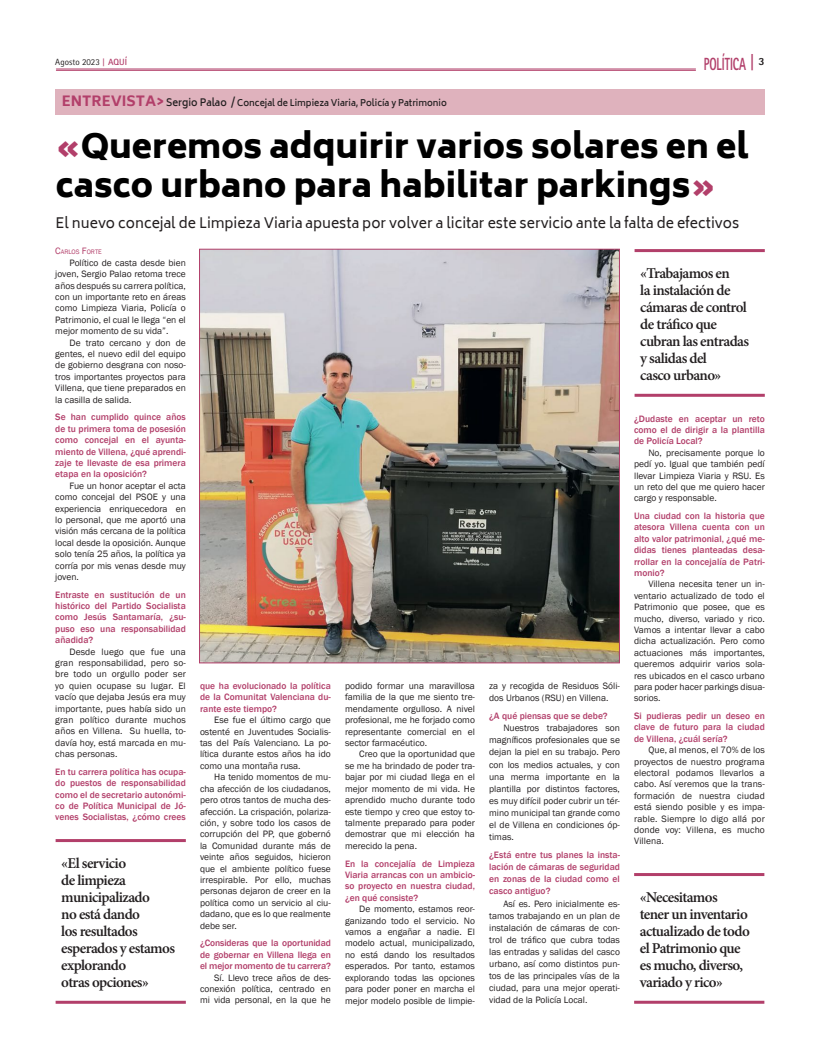
<style>
.page{position:relative;width:820px;height:1049px;background:#fff}
.page>*{position:absolute;margin:0;border:0;box-sizing:border-box;transform-origin:0 0}
.t1{font:900 33px/39.6px "Biryani";color:#000}
.t2{font:800 17.6px "Rotis Sans Serif Std";color:#b23f6a;scale:.64 1}
.t3{font:600 15px/17px "Minion Pro";letter-spacing:-.04em;color:#231f20}
.t4{font:14px "Biryani";color:#231f20}
.t5{font:9.5px/11.4px "Franklin Gothic";color:#231f20;text-align:justify}
.t6{font:500 9.5px/11.4px "Franklin Gothic";color:#b23f6a;text-align:justify}
.t7{font:600 9px "Biryani";color:#231f20}
.t8{font:9px "Rotis Sans Serif Std";color:#231f20}
.t9{font:6.7px "Franklin Gothic";color:#b23f6a}
.s1{font-family:"Rotis Serif Std";font-weight:700;color:#b23f6a}
.s2{font-weight:700;color:#b23f6a}
.s3{font-size:18.2px}
.s4{font-weight:800;font-size:14px;color:#b23f6a}
.s5{font-size:10px}
.s6{color:#b23f6a}
.s7{font-size:9.5px}
</style>
<div class="page">
<img style="left:201px;top:251px;width:416px;height:410px">
<hr style="left:56px;top:839px;width:130px;height:3px;background:#b23f6a">
<hr style="left:56px;top:1001px;width:130px;height:3px;background:#b23f6a">
<hr style="left:634px;top:249px;width:130px;height:3px;background:#b23f6a">
<hr style="left:634px;top:394px;width:130px;height:3px;background:#b23f6a">
<hr style="left:634px;top:873px;width:130px;height:3px;background:#b23f6a">
<hr style="left:634px;top:1001px;width:130px;height:3px;background:#b23f6a">
<hr style="left:56px;top:68px;width:639px;height:1px;background:#b23f6a">
<hr style="left:56px;top:70px;width:639px;height:1px;background:#b23f6a">
<div style="left:55px;top:89px;width:709px;height:26px;background:#dfb2bd"></div>
<p class="t8" style="left:55px;top:56px;width:73px">Agosto 2023 <span class="s1">|</span> <span class="s2">AQUÍ</span></p>
<h2 class="t2" style="left:703px;top:53px;width:97px">POLÍTICA <span class="s3">|</span> <sup>3</sup></h2>
<p class="t7" style="left:62px;top:98px;width:386px"><span class="s4">ENTREVISTA&gt;</span> <span class="s5">Sergio Palao /</span> Concejal de Limpieza Viaria, Policía y Patrimonio</p>
<h1 class="t1" style="left:56px;top:126px;width:694px"><span class="s6">«</span>Queremos adquirir varios solares en el casco urbano para habilitar parkings<span class="s6">»</span></h1>
<h3 class="t4" style="left:55px;top:215px;width:685px">El nuevo concejal de Limpieza Viaria apuesta por volver a licitar este servicio ante la falta de efectivos</h3>
<p class="t9" style="left:55px;top:248px;width:48px"><span class="s7">C</span>ARLOS <span class="s7">F</span>ORTE</p>
<p class="t5" style="left:55px;top:257px;width:132px;text-indent:14px">Político de casta desde bien joven, Sergio Palao retoma trece años después su carrera política, con un importante reto en áreas como Limpieza Viaria, Policía o Patrimonio, el cual le llega “en el mejor momento de su vida”.</p>
<p class="t5" style="left:55px;top:337px;width:132px;text-indent:14px">De trato cercano y don de gentes, el nuevo edil del equipo de gobierno desgrana con noso&shy;tros importantes proyectos para Villena, que tiene preparados en la casilla de salida.</p>
<p class="t6" style="left:55px;top:411px;width:132px">Se han cumplido quince años de tu primera toma de posesión como concejal en el ayunta&shy;miento de Villena, ¿qué aprendi&shy;zaje te llevaste de esa primera etapa en la oposición?</p>
<p class="t5" style="left:55px;top:480px;width:132px;text-indent:14px">Fue un honor aceptar el acta como concejal del PSOE y una experiencia enriquecedora en lo personal, que me aportó una visión más cercana de la política local desde la oposición. Aunque solo tenía 25 años, la política ya corría por mis venas desde muy joven.</p>
<p class="t6" style="left:55px;top:589px;width:132px">Entraste en sustitución de un histórico del Partido Socialista como Jesús Santamaría, ¿su&shy;puso eso una responsabilidad añadida?</p>
<p class="t5" style="left:55px;top:646px;width:132px;text-indent:14px">Desde luego que fue una gran responsabilidad, pero so&shy;bre todo un orgullo poder ser yo quien ocupase su lugar. El vacío que dejaba Jesús era muy importante, pues había sido un gran político durante muchos años en Villena. Su huella, to&shy;davía hoy, está marcada en mu&shy;chas personas.</p>
<p class="t6" style="left:55px;top:766px;width:132px">En tu carrera política has ocupa&shy;do puestos de responsabilidad como el de secretario autonómi&shy;co de Política Municipal de Jó&shy;venes Socialistas, ¿cómo crees</p>
<h3 class="t3" style="left:61px;top:854px;width:115px">«El servicio<br>de limpieza municipalizado<br>no está dando<br>los resultados esperados y estamos explorando<br>otras opciones»</h3>
<p class="t6" style="left:200px;top:680px;width:132px">que ha evolucionado la política de la Comunitat Valenciana du&shy;rante este tiempo?</p>
<p class="t5" style="left:200px;top:714px;width:132px;text-indent:14px">Ese fue el último cargo que ostenté en Juventudes Socialis&shy;tas del País Valenciano. La po&shy;lítica durante estos años ha ido como una montaña rusa.</p>
<p class="t5" style="left:200px;top:771px;width:132px;text-indent:14px">Ha tenido momentos de mu&shy;cha afección de los ciudadanos, pero otros tantos de mucha des&shy;afección. La crispación, polariza&shy;ción, y sobre todo los casos de corrupción del PP, que gobernó la Comunidad durante más de veinte años seguidos, hicieron que el ambiente político fuese irrespirable. Por ello, muchas personas dejaron de creer en la política como un servicio al ciu&shy;dadano, que es lo que realmente debe ser.</p>
<p class="t6" style="left:200px;top:937px;width:132px">¿Consideras que la oportunidad de gobernar en Villena llega en el mejor momento de tu carrera?</p>
<p class="t5" style="left:200px;top:972px;width:132px;text-indent:14px">Sí. Llevo trece años de des&shy;conexión política, centrado en mi vida personal, en la que he</p>
<p class="t5" style="left:345px;top:680px;width:131px">podido formar una maravillosa familia de la que me siento tre&shy;mendamente orgulloso. A nivel profesional, me he forjado como representante comercial en el sector farmacéutico.</p>
<p class="t5" style="left:345px;top:749px;width:131px;text-indent:14px">Creo que la oportunidad que se me ha brindado de poder tra&shy;bajar por mi ciudad llega en el mejor momento de mi vida. He aprendido mucho durante todo este tiempo y creo que estoy to&shy;talmente preparado para poder demostrar que mi elección ha merecido la pena.</p>
<p class="t6" style="left:345px;top:858px;width:131px">En la concejalía de Limpieza Viaria arrancas con un ambicio&shy;so proyecto en nuestra ciudad, ¿en qué consiste?</p>
<p class="t5" style="left:345px;top:903px;width:131px;text-indent:14px">De momento, estamos reor&shy;ganizando todo el servicio. No vamos a engañar a nadie. El modelo actual, municipalizado, no está dando los resultados esperados. Por tanto, estamos explorando todas las opciones para poder poner en marcha el mejor modelo posible de limpie-</p>
<p class="t5" style="left:489px;top:680px;width:132px;line-height:12.1px">za y recogida de Residuos Sóli&shy;dos Urbanos (RSU) en Villena.</p>
<p class="t6" style="left:489px;top:710px;width:120px">¿A qué piensas que se debe?</p>
<p class="t5" style="left:489px;top:722px;width:132px;line-height:12.1px;text-indent:14px">Nuestros trabajadores son magníficos profesionales que se dejan la piel en su trabajo. Pero con los medios actuales, y con una merma importante en la plantilla por distintos factores, es muy difícil poder cubrir un tér&shy;mino municipal tan grande como el de Villena en condiciones óp&shy;timas.</p>
<p class="t6" style="left:489px;top:849px;width:132px;line-height:12.1px">¿Está entre tus planes la insta&shy;lación de cámaras de seguridad en zonas de la ciudad como el casco antiguo?</p>
<p class="t5" style="left:489px;top:897px;width:132px;line-height:12.1px;text-indent:14px">Así es. Pero inicialmente es&shy;tamos trabajando en un plan de instalación de cámaras de con&shy;trol de tráfico que cubra todas las entradas y salidas del casco urbano, así como distintos pun&shy;tos de las principales vías de la ciudad, para una mejor operati&shy;vidad de la Policía Local.</p>
<h3 class="t3" style="left:640px;top:264px;width:110px">«Trabajamos en<br>la instalación de cámaras de control de tráfico que cubran las entradas y salidas del<br>casco urbano»</h3>
<p class="t6" style="left:634px;top:413px;width:132px">¿Dudaste en aceptar un reto como el de dirigir a la plantilla de Policía Local?</p>
<p class="t5" style="left:634px;top:447px;width:132px;text-indent:14px">No, precisamente porque lo pedí yo. Igual que también pedí llevar Limpieza Viaria y RSU. Es un reto del que me quiero hacer cargo y responsable.</p>
<p class="t6" style="left:634px;top:510px;width:132px">Una ciudad con la historia que atesora Villena cuenta con un alto valor patrimonial, ¿qué me&shy;didas tienes planteadas desa&shy;rrollar en la concejalía de Patri&shy;monio?</p>
<p class="t5" style="left:634px;top:579px;width:132px;text-indent:14px">Villena necesita tener un in&shy;ventario actualizado de todo el Patrimonio que posee, que es mucho, diverso, variado y rico.<br>Vamos a intentar llevar a cabo dicha actualización. Pero como actuaciones más importantes, queremos adquirir varios sola&shy;res ubicados en el casco urbano para poder hacer parkings disua&shy;sorios.</p>
<p class="t6" style="left:634px;top:710px;width:132px">Si pudieras pedir un deseo en clave de futuro para la ciudad de Villena, ¿cuál sería?</p>
<p class="t5" style="left:634px;top:744px;width:132px;text-indent:14px">Que, al menos, el 70% de los proyectos de nuestro programa electoral podamos llevarlos a cabo. Así veremos que la trans&shy;formación de nuestra ciudad está siendo posible y es impa&shy;rable. Siempre lo digo allá por donde voy: Villena, es mucho Villena.</p>
<h3 class="t3" style="left:639px;top:888px;width:111px">«Necesitamos tener un inventario actualizado de todo el Patrimonio que es mucho, diverso, variado y rico»</h3>
</div>
